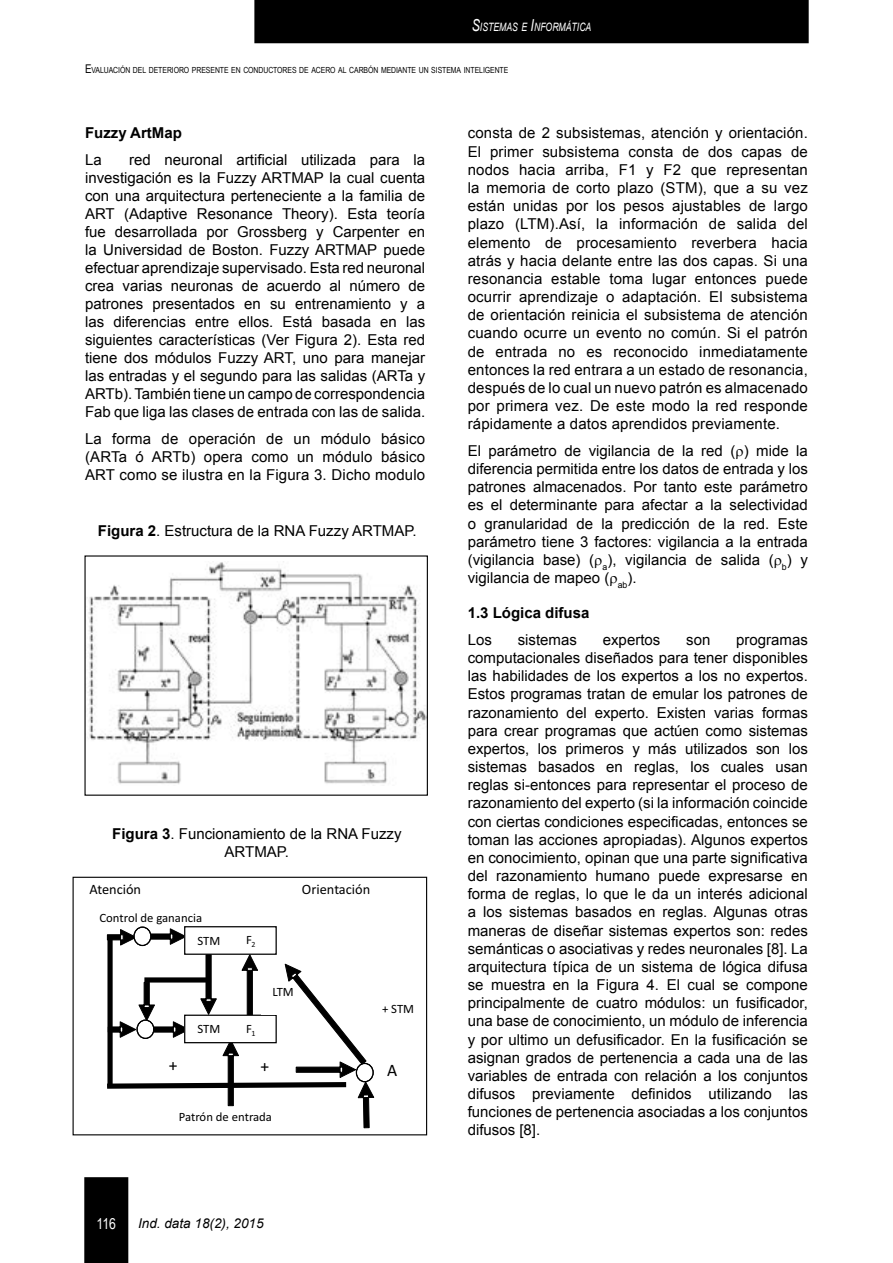
<style>
.page{position:relative;width:893px;height:1263px;background:#fff}
.page>*{position:absolute;margin:0;border:0;box-sizing:border-box;transform-origin:0 0}
.t1{font:17.55px "Calibri";color:#000}
.t2{font:15px/18.1px "Arial";color:#000;text-align:justify}
.t3{font:700 15px "Arial";color:#000}
.t4{font:15px "Arial Narrow";color:#fff}
.t5{font:14.4px "Calibri";color:#000}
.t6{font:italic 13.5px "Arial";color:#000}
.t7{font:12.75px "Calibri";color:#000}
.t8{font:italic 11.55px "Arial";color:#fff;scale:.75 1}
.t9{font:8.4px "Arial Narrow";letter-spacing:-.005em;color:#000}
.s1{font-size:16.5px}
.s2{font-size:12px}
.s3{font-weight:700}
</style>
<div class="page">
<div style="left:84px;top:1177px;width:44px;height:86px;background:#000"></div>
<div style="left:254px;top:0;width:555px;height:43px;background:#000"></div>
<img style="left:88px;top:561px;width:338px;height:223px">
<svg style="left:107px;top:929px;width:30px;height:16px"></svg>
<div style="left:107px;top:935px;width:6px;height:152px;background:#000"></div>
<svg style="left:150px;top:928px;width:34px;height:17px"></svg>
<div style="left:134px;top:927px;width:17px;height:18px;background:#fff;border-radius:50%"></div>
<div style="left:134px;top:927px;width:17px;height:19px;border:1px solid #000;border-radius:50%"></div>
<div style="left:133px;top:926px;width:18px;height:20px;border:1px solid #000;border-radius:50%"></div>
<div style="left:184px;top:926px;width:93px;height:29px;border:1px solid #000"></div>
<svg style="left:107px;top:954px;width:267px;height:174px"></svg>
<div style="left:356px;top:1063px;width:17px;height:19px;background:#fff;border-radius:50%"></div>
<div style="left:356px;top:1063px;width:17px;height:19px;border:1px solid #000;border-radius:50%"></div>
<div style="left:356px;top:1063px;width:18px;height:19px;border:1px solid #000;border-radius:50%"></div>
<div style="left:73px;top:877px;width:354px;height:258px;border:1px solid #000"></div>
<p class="t8" style="left:472px;top:19px;width:161px"><span class="s1">S</span>ISTEMAS E <span class="s1">I</span>NFORMÁTICA</p>
<p class="t9" style="left:85px;top:63px;width:424px"><span class="s2">E</span>VALUACIÓN DEL DETERIORO PRESENTE EN CONDUCTORES DE ACERO AL CARBÓN MEDIANTE UN SISTEMA INTELIGENTE</p>
<p class="t3" style="left:85px;top:123px;width:98px">Fuzzy ArtMap</p>
<p class="t2" style="left:85px;top:151px;width:18px">La</p>
<p class="t2" style="left:85px;top:151px;width:342px;text-indent:44px">red neuronal artificial utilizada para la investigación es la Fuzzy ARTMAP la cual cuenta con una arquitectura perteneciente a la familia de ART (Adaptive Resonance Theory). Esta teoría fue desarrollada por Grossberg y Carpenter en la Universidad de Boston. Fuzzy ARTMAP puede efectuar aprendizaje supervisado. Esta red neuronal crea varias neuronas de acuerdo al número de patrones presentados en su entrenamiento y a las diferencias entre ellos. Está basada en las siguientes características (Ver Figura 2). Esta red tiene dos módulos Fuzzy ART, uno para manejar las entradas y el segundo para las salidas (ARTa y ARTb). También tiene un campo de correspondencia Fab que liga las clases de entrada con las de salida.</p>
<p class="t2" style="left:85px;top:429px;width:342px">La forma de operación de un módulo básico (ARTa ó ARTb) opera como un módulo básico ART como se ilustra en la Figura 3. Dicho modulo</p>
<p class="t2" style="left:98px;top:522px;width:320px"><span class="s3">Figura 2</span>. Estructura de la RNA Fuzzy ARTMAP.</p>
<p class="t2" style="left:112px;top:824px;width:291px;text-align:center"><span class="s3">Figura 3</span>. Funcionamiento de la RNA Fuzzy<br>ARTMAP.</p>
<p class="t5" style="left:89px;top:884px;width:53px">Atención</p>
<p class="t5" style="left:302px;top:884px;width:70px">Orientación</p>
<p class="t7" style="left:99px;top:913px;width:104px">Control de ganancia</p>
<p class="t7" style="left:197px;top:936px;width:24px">STM</p>
<p class="t7" style="left:197px;top:1024px;width:24px">STM</p>
<p class="t7" style="left:246px;top:936px;width:11px">F<sub>2</sub></p>
<p class="t7" style="left:246px;top:1024px;width:11px">F<sub>1</sub></p>
<p class="t7" style="left:272px;top:987px;width:23px">LTM</p>
<p class="t7" style="left:382px;top:1004px;width:34px">+ STM</p>
<p class="t1" style="left:169px;top:1059px;width:10px">+</p>
<p class="t1" style="left:261px;top:1060px;width:10px">+</p>
<p class="t1" style="left:387px;top:1064px;width:12px">A</p>
<p class="t7" style="left:179px;top:1113px;width:95px">Patrón de entrada</p>
<p class="t4" style="left:96px;top:1213px;width:21px">116</p>
<p class="t6" style="left:138px;top:1215px;width:127px">Ind. data 18(2), 2015</p>
<p class="t2" style="left:468px;top:124px;width:342px">consta de 2 subsistemas, atención y orientación.<br>El primer subsistema consta de dos capas de nodos hacia arriba, F1 y F2 que representan la memoria de corto plazo (STM), que a su vez están unidas por los pesos ajustables de largo plazo (LTM).Así, la información de salida del elemento de procesamiento reverbera hacia atrás y hacia delante entre las dos capas. Si una resonancia estable toma lugar entonces puede ocurrir aprendizaje o adaptación. El subsistema de orientación reinicia el subsistema de atención cuando ocurre un evento no común. Si el patrón de entrada no es reconocido inmediatamente entonces la red entrara a un estado de resonancia, después de lo cual un nuevo patrón es almacenado por primera vez. De este modo la red responde rápidamente a datos aprendidos previamente.</p>
<p class="t2" style="left:468px;top:442px;width:342px">El parámetro de vigilancia de la red ( ) mide la diferencia permitida entre los datos de entrada y los patrones almacenados. Por tanto este parámetro es el determinante para afectar a la selectividad o granularidad de la predicción de la red. Este parámetro tiene 3 factores: vigilancia a la entrada (vigilancia base) ( <sub>a</sub>), vigilancia de salida ( <sub>b</sub>) y vigilancia de mapeo ( <sub>ab</sub>).</p>
<p class="t3" style="left:468px;top:603px;width:123px">1.3 Lógica difusa</p>
<p class="t2" style="left:468px;top:631px;width:26px">Los</p>
<p class="t2" style="left:518px;top:631px;width:61px">sistemas</p>
<p class="t2" style="left:603px;top:631px;width:59px">expertos</p>
<p class="t2" style="left:686px;top:631px;width:26px">son</p>
<p class="t2" style="left:468px;top:631px;width:342px;text-indent:268px">programas computacionales diseñados para tener disponibles las habilidades de los expertos a los no expertos.<br>Estos programas tratan de emular los patrones de razonamiento del experto. Existen varias formas para crear programas que actúen como sistemas expertos, los primeros y más utilizados son los sistemas basados en reglas, los cuales usan reglas si-entonces para representar el proceso de razonamiento del experto (si la información coincide con ciertas condiciones especificadas, entonces se toman las acciones apropiadas). Algunos expertos en conocimiento, opinan que una parte significativa del razonamiento humano puede expresarse en forma de reglas, lo que le da un interés adicional a los sistemas basados en reglas. Algunas otras maneras de diseñar sistemas expertos son: redes semánticas o asociativas y redes neuronales [8]. La arquitectura típica de un sistema de lógica difusa se muestra en la Figura 4. El cual se compone principalmente de cuatro módulos: un fusificador, una base de conocimiento, un módulo de inferencia y por ultimo un defusificador. En la fusificación se asignan grados de pertenencia a cada una de las variables de entrada con relación a los conjuntos difusos previamente definidos utilizando las funciones de pertenencia asociadas a los conjuntos difusos [8].</p>
</div>
